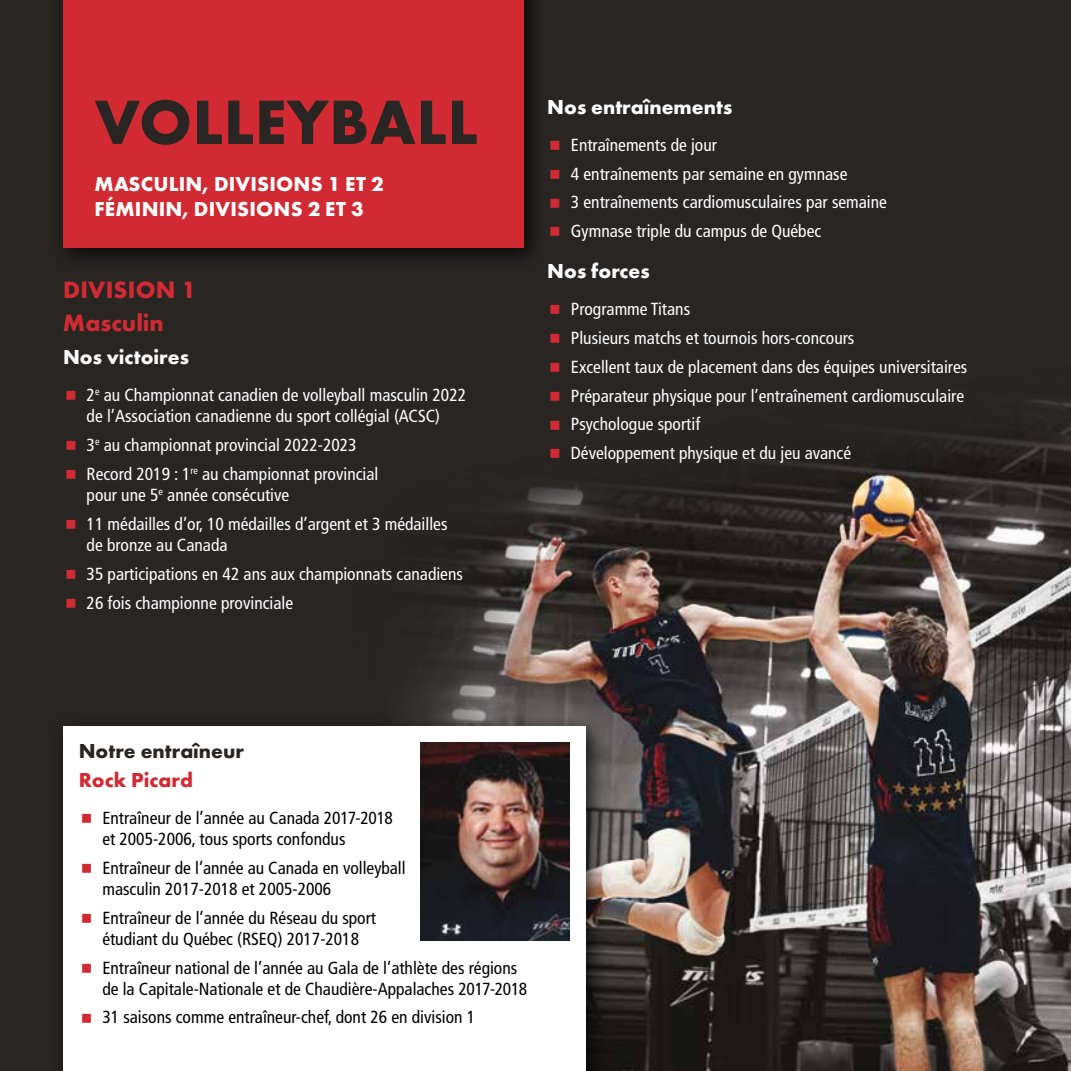
<style>
.page{position:relative;width:1071px;height:1071px;background:#282523}
.page>*{position:absolute;margin:0;border:0;box-sizing:border-box;transform-origin:0 0}
.t1{font:700 64.75px "Futura PT";letter-spacing:.01em;color:#282523}
.t2{font:700 24.5px/33.2px "Futura PT";letter-spacing:.005em;color:#d12a33}
.t3{font:700 21px/25.2px "Futura PT";letter-spacing:.005em;color:#fff}
.t4{font:700 21px "Futura PT";color:#282523}
.t5{font:700 21px "Futura PT";color:#d12a33}
.t6{font:condensed 17.5px/28.9px "Frutiger LT Std";color:#fff}
.t7{font:condensed 17.5px/21px "Frutiger LT Std";color:#000}
</style>
<div class="page">
<img style="left:414px;top:400px;width:657px;height:671px">
<div style="left:51px;top:0;width:496px;height:272px;background:#000;opacity:.75"></div>
<div style="left:63px;top:0;width:461px;height:248px;background:#d12a33"></div>
<div style="left:51px;top:714px;width:559px;height:357px;background:#000;opacity:.75"></div>
<div style="left:63px;top:726px;width:523px;height:345px;background:#fff"></div>
<img style="left:421px;top:742px;width:149px;height:198px">
<svg style="left:551px;top:420px;width:9px;height:9px"></svg>
<svg style="left:551px;top:449px;width:9px;height:9px"></svg>
<h1 class="t1" style="left:95px;top:81px;width:385px">VOLLEYBALL</h1>
<p class="t3" style="left:95px;top:171px;width:291px">MASCULIN, DIVISIONS 1 ET 2<br>FÉMININ, DIVISIONS 2 ET 3</p>
<h2 class="t2" style="left:63px;top:273px;width:135px">DIVISION 1<br>Masculin</h2>
<p class="t3" style="left:63px;top:344px;width:128px">Nos victoires</p>
<p class="t6" style="left:87px;top:385px;width:381px;line-height:21px">2<sup>e</sup> au Championnat canadien de volleyball masculin 2022 de l’Association canadienne du sport collégial (ACSC)</p>
<p class="t6" style="left:87px;top:431px;width:293px">3<sup>e</sup> au championnat provincial 2022-2023<br>Record 2019 : 1<sup>re</sup> au championnat provincial</p>
<p class="t6" style="left:87px;top:481px;width:362px">pour une 5<sup>e</sup> année consécutive<br>11 médailles d’or, 10 médailles d’argent et 3 médailles</p>
<p class="t6" style="left:87px;top:530px;width:378px">de bronze au Canada<br>35 participations en 42 ans aux championnats canadiens<br>26 fois championne provinciale</p>
<p class="t3" style="left:547px;top:94px;width:187px">Nos entraînements</p>
<p class="t6" style="left:571px;top:130px;width:318px">Entraînements de jour<br>4 entraînements par semaine en gymnase<br>3 entraînements cardiomusculaires par semaine Gymnase triple du campus de Québec</p>
<p class="t3" style="left:547px;top:258px;width:104px">Nos forces</p>
<p class="t6" style="left:571px;top:295px;width:398px">Programme Titans<br>Plusieurs matchs et tournois hors-concours<br>Excellent taux de placement dans des équipes universitaires Préparateur physique pour l’entraînement cardiomusculaire Psychologue sportif<br>Développement physique et du jeu avancé</p>
<p class="t4" style="left:79px;top:738px;width:167px">Notre entraîneur</p>
<p class="t5" style="left:79px;top:767px;width:116px">Rock Picard</p>
<p class="t7" style="left:102px;top:808px;width:292px">Entraîneur de l’année au Canada 2017-2018 et 2005-2006, tous sports confondus</p>
<p class="t7" style="left:102px;top:857px;width:305px">Entraîneur de l’année au Canada en volleyball masculin 2017-2018 et 2005-2006</p>
<p class="t7" style="left:102px;top:907px;width:275px">Entraîneur de l’année du Réseau du sport étudiant du Québec (RSEQ) 2017-2018</p>
<p class="t7" style="left:102px;top:957px;width:426px">Entraîneur national de l’année au Gala de l’athlète des régions de la Capitale-Nationale et de Chaudière-Appalaches 2017-2018</p>
<p class="t7" style="left:102px;top:1007px;width:374px">31 saisons comme entraîneur-chef, dont 26 en division 1</p>
</div>
